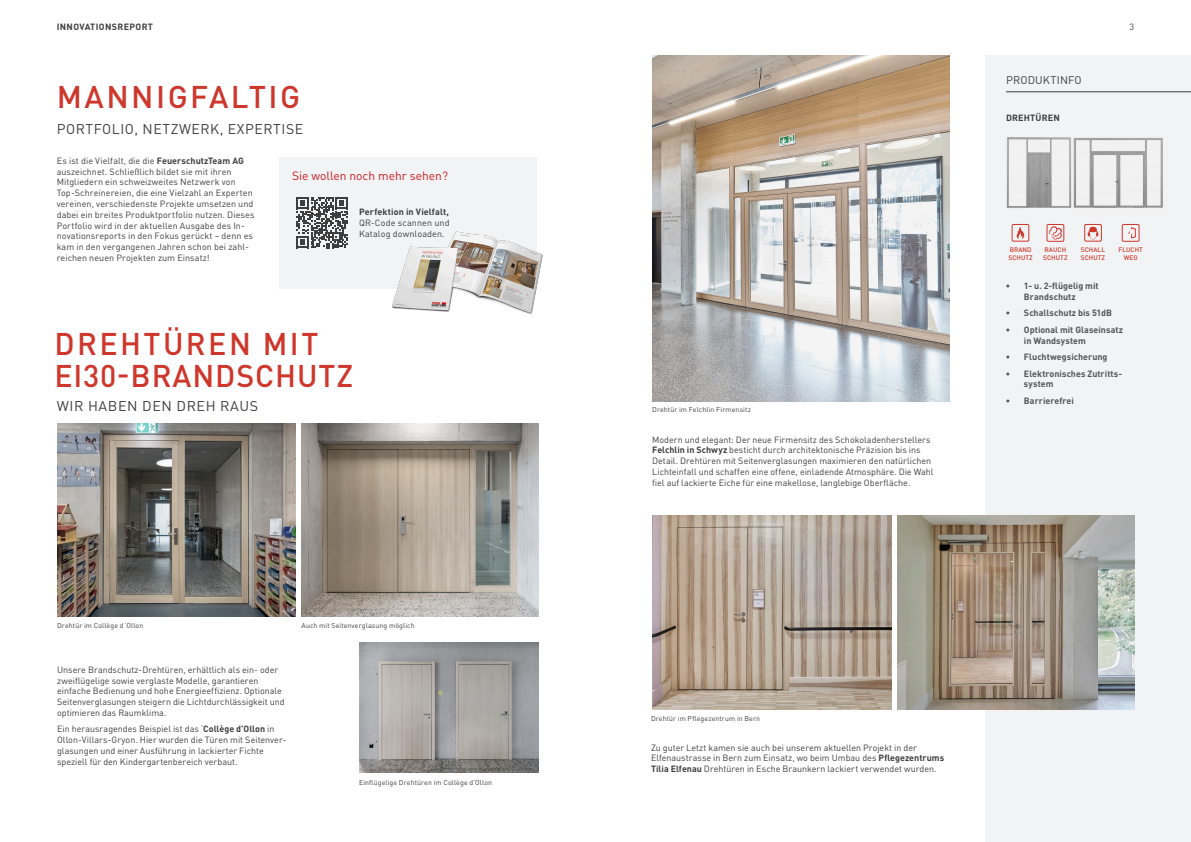
<style>
.page{position:relative;width:1191px;height:842px;background:#fff}
.page>*{position:absolute;margin:0;border:0;box-sizing:border-box;transform-origin:0 0}
.t1{font:500 31px/32px "DIN Pro";letter-spacing:.03em;color:#ce372c}
.t2{font:500 31px "DIN Pro";letter-spacing:.08em;color:#ce372c}
.t3{font:14px "DIN Pro";letter-spacing:.04em;color:#3e3e3f}
.t4{font:12px "DIN Pro";color:#ca1c23}
.t5{font:11px "DIN Pro";letter-spacing:.01em;color:#3e3e3f}
.t6{font:9px/10.8px "DIN Pro";letter-spacing:.005em;color:#3e3e3f}
.t7{font:700 9px/10.8px "DIN Pro";letter-spacing:.005em;color:#545557}
.t8{font:700 9px "DIN Pro";letter-spacing:.025em;color:#3e3e3f}
.t9{font:7px "DIN Pro";letter-spacing:.015em;color:#3e3e3f}
.t10{font:500 6.5px/7.8px "DIN Pro";letter-spacing:.01em;color:#ce372c}
.s1{font-weight:700}
</style>
<div class="page">
<div style="left:985px;top:55px;width:206px;height:787px;background:#f2f3f4"></div>
<div style="left:279px;top:157px;width:257px;height:131px;background:#f2f3f4"></div>
<hr style="left:1006px;top:92px;width:185px;height:1px;background:#3e3e3f">
<svg style="left:296px;top:197px;width:52px;height:51px"></svg>
<img style="left:383px;top:218px;width:160px;height:96px">
<svg style="left:1016px;top:227px;width:9px;height:12px"></svg>
<div style="left:1011px;top:224px;width:18px;height:17px;border:1px solid #ce372c"></div>
<div style="left:1084px;top:224px;width:17px;height:17px;border:1px solid #ce372c"></div>
<svg style="left:1087px;top:227px;width:11px;height:13px"></svg>
<div style="left:1122px;top:224px;width:17px;height:18px;border:1px solid #ce372c"></div>
<svg style="left:1125px;top:227px;width:10px;height:11px"></svg>
<svg style="left:1049px;top:226px;width:12px;height:14px"></svg>
<div style="left:1046px;top:224px;width:18px;height:18px;border:1px solid #ce372c"></div>
<svg style="left:1006px;top:137px;width:68px;height:71px"></svg>
<svg style="left:1074px;top:137px;width:89px;height:71px"></svg>
<svg style="left:652px;top:55px;width:298px;height:347px;background:#beb8b0"></svg>
<svg style="left:57px;top:423px;width:482px;height:194px;background:#908b83"></svg>
<svg style="left:359px;top:642px;width:180px;height:131px;background:#a19f9e"></svg>
<svg style="left:652px;top:515px;width:482px;height:194px;background:#aa9e90"></svg>
<p class="t8" style="left:57px;top:20px;width:98px">INNOVATIONSREPORT</p>
<h1 class="t2" style="left:57px;top:76px;width:245px">MANNIGFALTIG</h1>
<h2 class="t3" style="left:57px;top:119px;width:248px">PORTFOLIO, NETZWERK, EXPERTISE</h2>
<p class="t6" style="left:57px;top:155px;width:199px">Es ist die Vielfalt, die die <span class="s1">FeuerschutzTeam AG </span>auszeichnet. Schließlich bildet sie mit ihren Mitgliedern ein schweizweites Netzwerk von Top-Schreinereien, die eine Vielzahl an Experten vereinen, verschiedenste Projekte umsetzen und dabei ein breites Produktportfolio nutzen. Dieses Portfolio wird in der aktuellen Ausgabe des In&shy;novationsreports in den Fokus gerückt – denn es kam in den vergangenen Jahren schon bei zahl&shy;reichen neuen Projekten zum Einsatz!</p>
<h3 class="t4" style="left:292px;top:167px;width:157px">Sie wollen noch mehr sehen?</h3>
<p class="t8" style="left:359px;top:206px;width:91px">Perfektion in Vielfalt,</p>
<p class="t6" style="left:359px;top:217px;width:92px">QR-Code scannen und<br>Katalog downloaden.</p>
<h1 class="t1" style="left:54px;top:326px;width:300px">DREHTÜREN MIT<br>EI30-BRANDSCHUTZ</h1>
<h2 class="t3" style="left:57px;top:397px;width:203px">WIR HABEN DEN DREH RAUS</h2>
<p class="t9" style="left:57px;top:621px;width:88px">Drehtür im Collège d´Ollon</p>
<p class="t9" style="left:301px;top:621px;width:115px">Auch mit Seitenverglasung möglich</p>
<p class="t6" style="left:57px;top:664px;width:229px">Unsere Brandschutz-Drehtüren, erhältlich als ein- oder zweiflügelige sowie verglaste Modelle, garantieren einfache Bedienung und hohe Energieeffizienz. Optionale Seitenverglasungen steigern die Lichtdurchlässigkeit und optimieren das Raumklima.</p>
<p class="t6" style="left:57px;top:723px;width:231px">Ein herausragendes Beispiel ist das ‘<span class="s1">Collège d’Ollon</span> in Ollon-Villars-Gryon. Hier wurden die Türen mit Seitenver&shy;glasungen und einer Ausführung in lackierter Fichte speziell für den Kindergartenbereich verbaut.</p>
<p class="t9" style="left:359px;top:778px;width:135px">Einflügelige Drehtüren im Collège d’Ollon</p>
<p class="t9" style="left:652px;top:404px;width:100px">Drehtür im Felchlin Firmensitz</p>
<p class="t6" style="left:652px;top:433px;width:283px">Modern und elegant: Der neue Firmensitz des Schokoladenherstellers <span class="s1">Felchlin in Schwyz</span> besticht durch architektonische Präzision bis ins Detail. Drehtüren mit Seitenverglasungen maximieren den natürlichen Lichteinfall und schaffen eine offene, einladende Atmosphäre. Die Wahl fiel auf lackierte Eiche für eine makellose, langlebige Oberfläche.</p>
<p class="t5" style="left:1006px;top:73px;width:77px">PRODUKTINFO</p>
<p class="t8" style="left:1006px;top:112px;width:55px">DREHTÜREN</p>
<p class="t6" style="left:1129px;top:21px;width:6px">3</p>
<p class="t10" style="left:1043px;top:246px;width:26px">RAUCH<br>SCHUTZ</p>
<p class="t7" style="left:1006px;top:280px;width:94px;text-align:center">• 1- u. 2-flügelig mit<br>Brandschutz</p>
<p class="t7" style="left:1006px;top:307px;width:108px">• Schallschutz bis 51dB</p>
<p class="t7" style="left:1024px;top:324px;width:101px;text-indent:-18px">• Optional mit Glaseinsatz in Wandsystem</p>
<p class="t7" style="left:1006px;top:351px;width:103px">• Fluchtwegsicherung</p>
<p class="t7" style="left:1024px;top:367px;width:100px;text-indent:-18px">• Elektronisches Zutritts&shy;system</p>
<p class="t7" style="left:1006px;top:395px;width:69px">• Barrierefrei</p>
<p class="t10" style="left:1008px;top:246px;width:26px">BRAND<br>SCHUTZ</p>
<p class="t10" style="left:1080px;top:246px;width:26px">SCHALL<br>SCHUTZ</p>
<p class="t10" style="left:1118px;top:246px;width:26px;text-align:center">FLUCHT<br>WEG</p>
<p class="t9" style="left:651px;top:713px;width:111px">Drehtür im Pflegezentrum in Bern</p>
<p class="t6" style="left:651px;top:741px;width:295px">Zu guter Letzt kamen sie auch bei unserem aktuellen Projekt in der<br>Elfenaustrasse in Bern zum Einsatz, wo beim Umbau des <span class="s1">Pflegezentrums<br>Tilia Elfenau</span> Drehtüren in Esche Braunkern lackiert verwendet wurden.</p>
</div>
